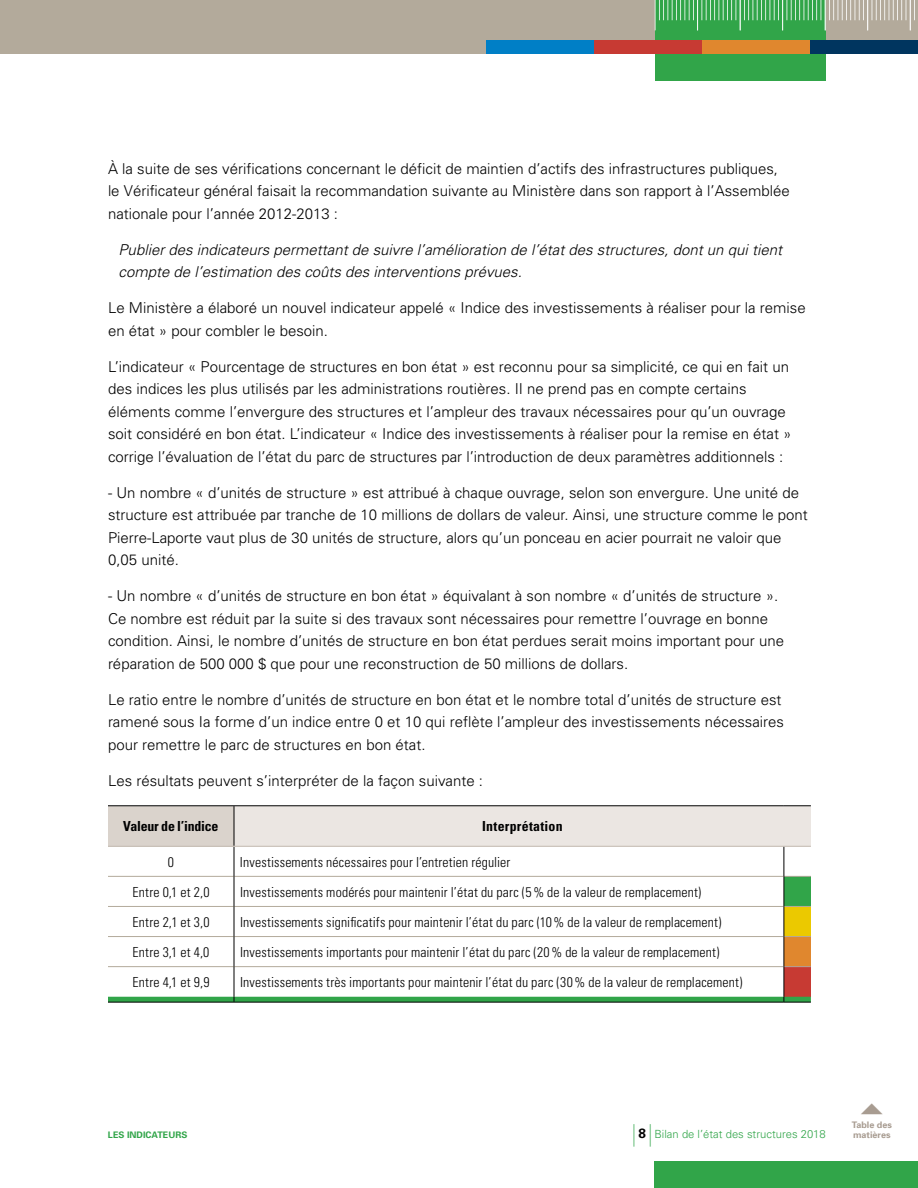
<style>
.page{position:relative;width:918px;height:1188px;background:#fff}
.page>*{position:absolute;margin:0;border:0;box-sizing:border-box;transform-origin:0 0}
._01_Courant{font:300 15px/22.5px "Univers";color:#000}
._01_Énum_2{font:italic 300 15px/22.5px "Univers";color:#000}
.t1{font:300 condensed 13.8px "Univers";letter-spacing:.01em;color:#000}
.t2{font:700 condensed 13.8px "Univers";letter-spacing:-.02em;color:#000}
.t3{font:700 condensed 13.8px "Univers";letter-spacing:.01em;color:#000}
.t4{font:300 11.25px "Univers";color:#31a549}
.t5{font:700 9px "Univers";color:#a89c91}
.t6{font:700 9px "Univers";color:#31a549}
.s1{font-size:22.5px}
.s2{font-weight:700;font-size:13.5px;color:#000}
</style>
<div class="page">
<div style="left:0;top:0;width:918px;height:54px;background:#b3aa9b"></div>
<div style="left:655px;top:0;width:171px;height:81px;background:#31a549"></div>
<div style="left:655px;top:1161px;width:263px;height:27px;background:#31a549"></div>
<div style="left:486px;top:40px;width:108px;height:14px;background:#007fc6"></div>
<div style="left:594px;top:40px;width:108px;height:14px;background:#c73a33"></div>
<div style="left:702px;top:40px;width:108px;height:14px;background:#e0872e"></div>
<div style="left:810px;top:40px;width:108px;height:14px;background:#00355f"></div>
<hr style="left:655px;top:0;width:1px;height:30px;background:#fff">
<svg style="left:659px;top:0;width:35px;height:20px"></svg>
<hr style="left:697px;top:0;width:1px;height:30px;background:#fff">
<svg style="left:701px;top:0;width:35px;height:20px"></svg>
<hr style="left:740px;top:0;width:1px;height:30px;background:#fff">
<svg style="left:744px;top:0;width:35px;height:20px"></svg>
<hr style="left:782px;top:0;width:1px;height:30px;background:#fff">
<svg style="left:786px;top:0;width:35px;height:20px"></svg>
<hr style="left:825px;top:0;width:1px;height:30px;background:#fff">
<svg style="left:829px;top:0;width:35px;height:20px"></svg>
<hr style="left:867px;top:0;width:1px;height:30px;background:#fff">
<svg style="left:872px;top:0;width:35px;height:20px"></svg>
<hr style="left:910px;top:0;width:1px;height:30px;background:#fff">
<svg style="left:914px;top:0;width:1px;height:20px"></svg>
<div style="left:108px;top:806px;width:126px;height:40px;background:#dad3cc"></div>
<div style="left:234px;top:806px;width:577px;height:40px;background:#ebe6e2"></div>
<div style="left:784px;top:876px;width:27px;height:30px;background:#31a549"></div>
<div style="left:784px;top:906px;width:27px;height:31px;background:#ebc900"></div>
<div style="left:784px;top:937px;width:27px;height:30px;background:#e0872e"></div>
<div style="left:784px;top:967px;width:27px;height:30px;background:#c73a33"></div>
<hr style="left:108px;top:876px;width:126px;height:1px;background:#b3aa9b">
<hr style="left:234px;top:876px;width:550px;height:1px;background:#b3aa9b">
<hr style="left:108px;top:906px;width:126px;height:1px;background:#b3aa9b">
<hr style="left:234px;top:906px;width:550px;height:1px;background:#b3aa9b">
<svg style="left:785px;top:906px;width:26px;height:1px"></svg>
<hr style="left:108px;top:936px;width:126px;height:1px;background:#b3aa9b">
<hr style="left:234px;top:936px;width:550px;height:1px;background:#b3aa9b">
<svg style="left:785px;top:936px;width:26px;height:1px"></svg>
<hr style="left:108px;top:966px;width:126px;height:1px;background:#b3aa9b">
<hr style="left:234px;top:966px;width:550px;height:1px;background:#b3aa9b">
<svg style="left:785px;top:966px;width:26px;height:1px"></svg>
<hr style="left:784px;top:876px;width:1px;height:30px;background:#000">
<hr style="left:784px;top:906px;width:1px;height:31px;background:#000">
<hr style="left:784px;top:937px;width:1px;height:30px;background:#000">
<hr style="left:784px;top:967px;width:1px;height:30px;background:#000">
<hr style="left:234px;top:806px;width:1px;height:40px;background:#000">
<svg style="left:234px;top:847px;width:1px;height:29px"></svg>
<hr style="left:234px;top:876px;width:1px;height:30px;background:#000">
<hr style="left:234px;top:906px;width:1px;height:31px;background:#000">
<hr style="left:234px;top:937px;width:1px;height:30px;background:#000">
<hr style="left:234px;top:967px;width:1px;height:30px;background:#000">
<svg style="left:108px;top:997px;width:703px;height:6px"></svg>
<hr style="left:108px;top:805px;width:126px;height:1px;background:#000">
<hr style="left:234px;top:805px;width:550px;height:1px;background:#000">
<svg style="left:784px;top:805px;width:27px;height:1px"></svg>
<hr style="left:108px;top:846px;width:126px;height:1px;background:#c5bcb3">
<hr style="left:234px;top:846px;width:550px;height:1px;background:#c5bcb3">
<svg style="left:784px;top:846px;width:27px;height:31px"></svg>
<p class="_01_Courant" style="left:108px;top:157px;width:683px">À la suite de ses vérifications concernant le déficit de maintien d’actifs des infrastructures publiques, le Vérificateur général faisait la recommandation suivante au Ministère dans son rapport à l’Assemblée nationale pour l’année 2012-2013 :</p>
<p class="_01_Énum_2" style="left:118px;top:238px;width:665px">Publier des indicateurs permettant de suivre l’amélioration de l’état des structures, dont un qui tient compte de l’estimation des coûts des interventions prévues.</p>
<p class="_01_Courant" style="left:108px;top:297px;width:699px">Le Ministère a élaboré un nouvel indicateur appelé « Indice des investissements à réaliser pour la remise en état » pour combler le besoin.</p>
<p class="_01_Courant" style="left:108px;top:355px;width:685px">L’indicateur « Pourcentage de structures en bon état » est reconnu pour sa simplicité, ce qui en fait un des indices les plus utilisés par les administrations routières. II ne prend pas en compte certains éléments comme l’envergure des structures et l’ampleur des travaux nécessaires pour qu’un ouvrage soit considéré en bon état. L’indicateur « Indice des investissements à réaliser pour Ia remise en état » corrige l’évaluation de l’état du parc de structures par l’introduction de deux paramètres additionnels :</p>
<p class="_01_Courant" style="left:108px;top:481px;width:701px">- Un nombre « d’unités de structure » est attribué à chaque ouvrage, selon son envergure. Une unité de structure est attribuée par tranche de 10 millions de dollars de valeur. Ainsi, une structure comme le pont Pierre-Laporte vaut plus de 30 unités de structure, alors qu’un ponceau en acier pourrait ne valoir que 0,05 unité.</p>
<p class="_01_Courant" style="left:108px;top:585px;width:678px">- Un nombre « d’unités de structure en bon état » équivalant à son nombre « d’unités de structure ».<br>Ce nombre est réduit par Ia suite si des travaux sont nécessaires pour remettre l’ouvrage en bonne condition. Ainsi, le nombre d’unités de structure en bon état perdues serait moins important pour une réparation de 500 000 $ que pour une reconstruction de 50 millions de dollars.</p>
<p class="_01_Courant" style="left:108px;top:688px;width:678px">Le ratio entre le nombre d’unités de structure en bon état et le nombre total d’unités de structure est ramené sous Ia forme d’un indice entre 0 et 10 qui reflète l’ampleur des investissements nécessaires pour remettre le parc de structures en bon état.</p>
<p class="_01_Courant" style="left:108px;top:769px;width:377px">Les résultats peuvent s’interpréter de la façon suivante :</p>
<p class="t2" style="left:123px;top:818px;width:97px">Valeur de l’indice</p>
<p class="t3" style="left:482px;top:818px;width:82px">Interprétation</p>
<p class="t1" style="left:168px;top:854px;width:8px">0</p>
<p class="t1" style="left:240px;top:854px;width:272px">Investissements nécessaires pour l’entretien régulier</p>
<p class="t1" style="left:132px;top:884px;width:79px">Entre 0,1 et 2,0</p>
<p class="t1" style="left:240px;top:884px;width:463px">Investissements modérés pour maintenir l’état du parc (5% de la valeur de remplacement)</p>
<p class="t1" style="left:132px;top:914px;width:79px">Entre 2,1 et 3,0</p>
<p class="t1" style="left:240px;top:914px;width:483px">Investissements significatifs pour maintenir l’état du parc (10% de la valeur de remplacement)</p>
<p class="t1" style="left:133px;top:944px;width:78px">Entre 3,1 et 4,0</p>
<p class="t1" style="left:240px;top:944px;width:481px">Investissements importants pour maintenir l’état du parc (20% de la valeur de remplacement)</p>
<p class="t1" style="left:132px;top:974px;width:79px">Entre 4,1 et 9,9</p>
<p class="t1" style="left:240px;top:974px;width:504px">Investissements très importants pour maintenir l’état du parc (30% de la valeur de remplacement)</p>
<p class="t4" style="left:633px;top:1128px;width:195px"><span class="s1">|</span> <span class="s2">8</span> <span class="s1">|</span> Bilan de l’état des structures 2018</p>
<p class="t5" style="left:852px;top:1119px;width:42px">Table des</p>
<p class="t6" style="left:108px;top:1129px;width:81px">LES INDICATEURS</p>
<p class="t5" style="left:853px;top:1130px;width:39px">matières</p>
</div>
